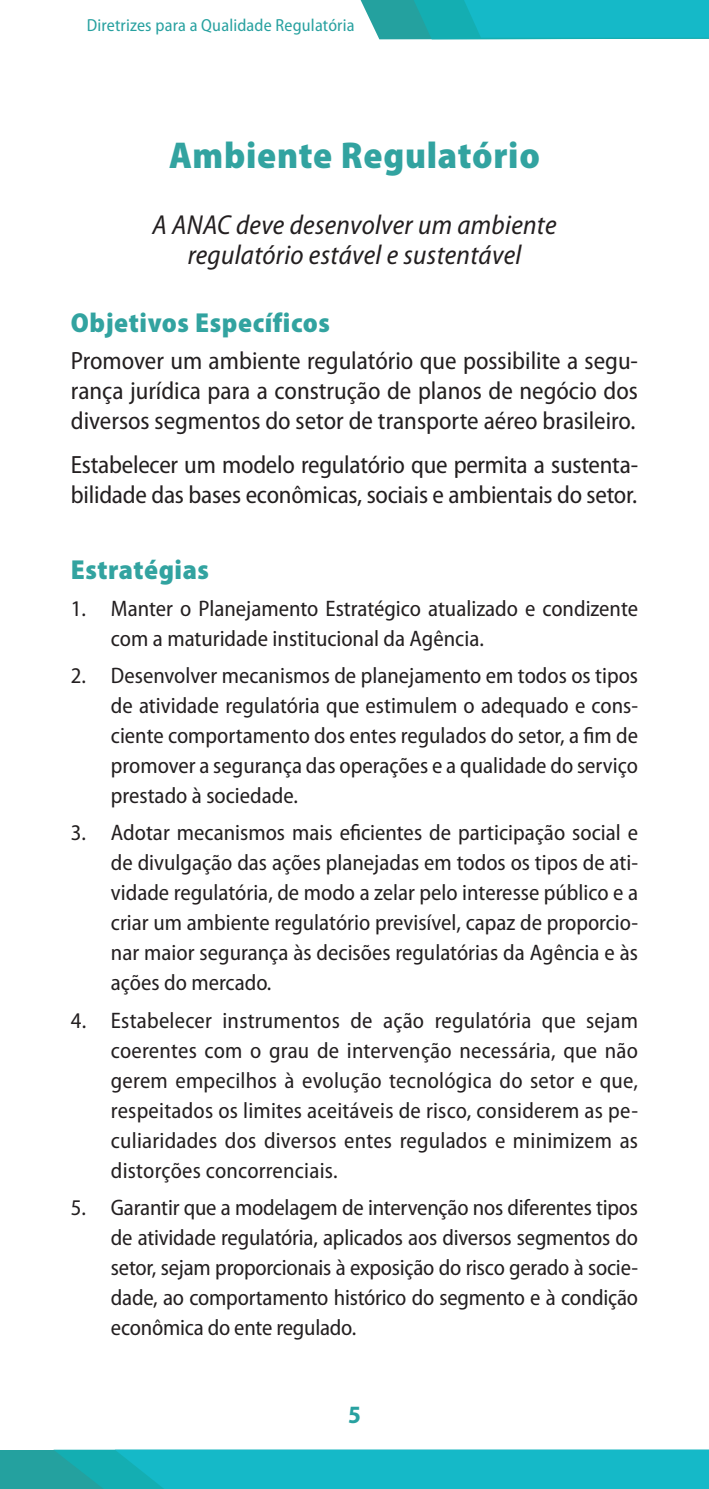
<style>
.page{position:relative;width:709px;height:1489px;background:#fff}
.page>*{position:absolute;margin:0;border:0;box-sizing:border-box;transform-origin:0 0}
.t1{font:900 semi-condensed 37.5px "Myriad Pro";letter-spacing:.02em;color:#32a3a0}
.t2{font:italic semi-condensed 27.5px/30px "Myriad Pro";letter-spacing:.01em;color:#231f20;text-align:center}
.t3{font:900 semi-condensed 27.5px "Myriad Pro";letter-spacing:.02em;color:#32a3a0}
.t4{font:semi-condensed 25px/30px "Myriad Pro";letter-spacing:-.01em;color:#231f20;text-align:justify}
.t5{font:700 semi-condensed 25px "Myriad Pro";color:#28a1a0}
.t6{font:semi-condensed 22.5px/30px "Myriad Pro";color:#231f20;text-align:justify}
.t7{font:semi-condensed 17.5px "Myriad Pro";letter-spacing:.01em;color:#28a1a0}
</style>
<div class="page">
<div style="left:0;top:1449px;width:709px;height:39px;background:#24a19f"></div>
<svg style="left:53px;top:1449px;width:656px;height:39px;background:#18b7c5"></svg>
<svg style="left:360px;top:0;width:349px;height:39px;background:#1db5bf"></svg>
<p class="t7" style="left:87px;top:14px;width:269px">Diretrizes para a Qualidade Regulatória</p>
<h1 class="t1" style="left:169px;top:131px;width:372px">Ambiente Regulatório</h1>
<p class="t2" style="left:152px;top:209px;width:405px">A ANAC deve desenvolver um ambiente regulatório estável e sustentável</p>
<p class="t3" style="left:71px;top:305px;width:260px">Objetivos Específicos</p>
<p class="t4" style="left:71px;top:345px;width:568px">Promover um ambiente regulatório que possibilite a segu&shy;rança jurídica para a construção de planos de negócio dos diversos segmentos do setor de transporte aéreo brasileiro.</p>
<p class="t4" style="left:71px;top:450px;width:568px">Estabelecer um modelo regulatório que permita a sustenta&shy;bilidade das bases econômicas, sociais e ambientais do setor.</p>
<p class="t3" style="left:71px;top:551px;width:140px">Estratégias</p>
<p class="t6" style="left:111px;top:593px;width:528px;text-indent:-40px">1. Manter o Planejamento Estratégico atualizado e condizente com a maturidade institucional da Agência.</p>
<p class="t6" style="left:111px;top:660px;width:528px;text-indent:-40px">2. Desenvolver mecanismos de planejamento em todos os tipos de atividade regulatória que estimulem o adequado e cons&shy;ciente comportamento dos entes regulados do setor, a fim de promover a segurança das operações e a qualidade do serviço prestado à sociedade.</p>
<p class="t6" style="left:111px;top:817px;width:528px;text-indent:-40px">3. Adotar mecanismos mais eficientes de participação social e de divulgação das ações planejadas em todos os tipos de ati&shy;vidade regulatória, de modo a zelar pelo interesse público e a criar um ambiente regulatório previsível, capaz de proporcio&shy;nar maior segurança às decisões regulatórias da Agência e às ações do mercado.</p>
<p class="t6" style="left:111px;top:1004px;width:528px;text-indent:-40px">4. Estabelecer instrumentos de ação regulatória que sejam coerentes com o grau de intervenção necessária, que não gerem empecilhos à evolução tecnológica do setor e que, respeitados os limites aceitáveis de risco, considerem as pe&shy;culiaridades dos diversos entes regulados e minimizem as distorções concorrenciais.</p>
<p class="t6" style="left:111px;top:1191px;width:528px;text-indent:-40px">5. Garantir que a modelagem de intervenção nos diferentes tipos de atividade regulatória, aplicados aos diversos segmentos do setor, sejam proporcionais à exposição do risco gerado à socie&shy;dade, ao comportamento histórico do segmento e à condição econômica do ente regulado.</p>
<p class="t5" style="left:348px;top:1398px;width:14px">5</p>
</div>
